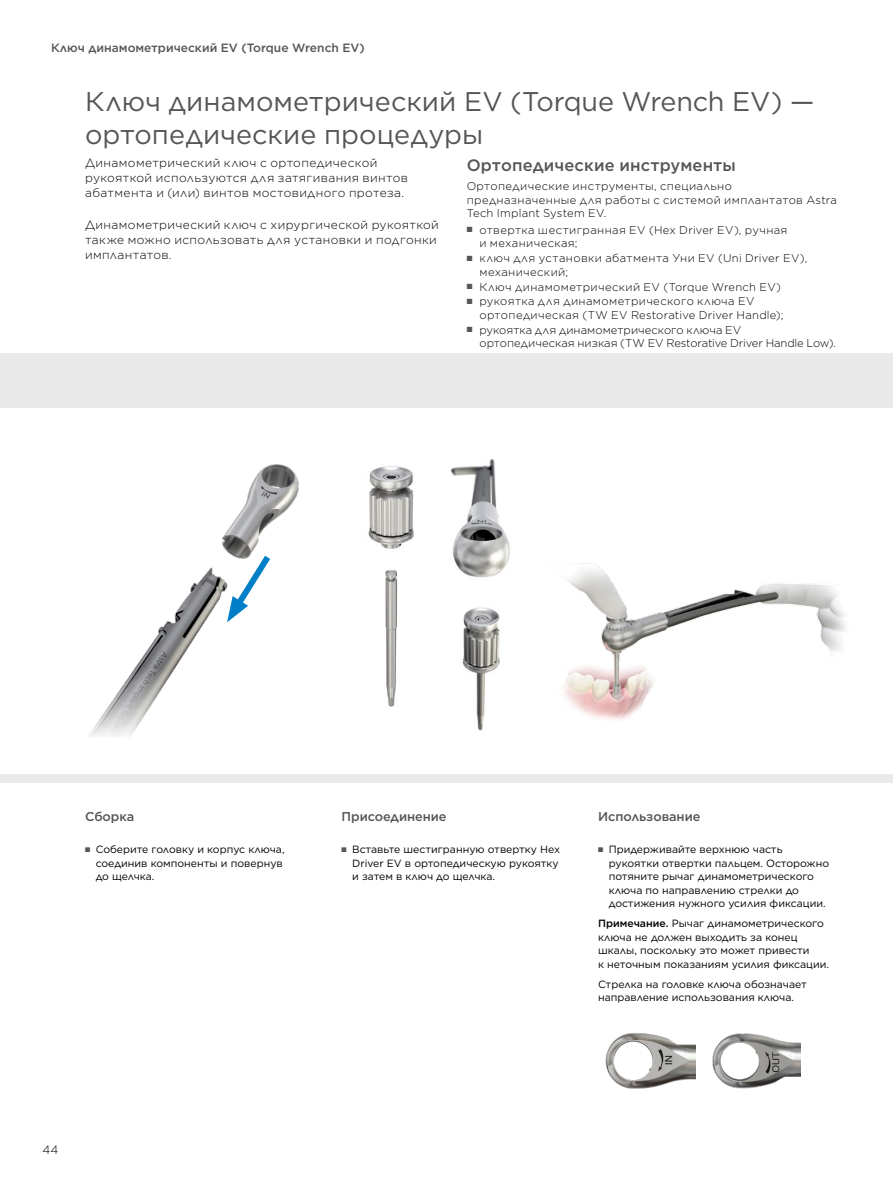
<style>
.page{position:relative;width:893px;height:1191px;background:#fff}
.page>*{position:absolute;margin:0;border:0;box-sizing:border-box;transform-origin:0 0}
.t1{font:27px/33px "Gotham";color:#565655}
.t2{font:500 16.5px "Gotham";letter-spacing:.01em;color:#565655}
.t3{font:500 12.75px "Gotham";letter-spacing:-.005em;color:#565655}
.t4{font:300 12px/15px "Gotham";letter-spacing:.03em;color:#000}
.t5{font:500 12px "Gotham";color:#565655}
.t6{font:300 11.25px/13.5px "Gotham";letter-spacing:.03em;color:#000}
.t7{font:300 11.25px/13.5px "Gotham";color:#000}
.t8{font:10.5px/13.5px "Gotham";color:#000}
.s1{color:#565655}
.s2{font-weight:500}
</style>
<div class="page">
<div style="left:0;top:353px;width:893px;height:429px;background:#e9e9e9"></div>
<div style="left:0;top:408px;width:893px;height:366px;background:#fff"></div>
<img style="left:89px;top:464px;width:210px;height:273px">
<img style="left:368px;top:466px;width:46px;height:241px">
<img style="left:450px;top:459px;width:60px;height:272px">
<img style="left:564px;top:563px;width:282px;height:157px">
<svg style="left:227px;top:549px;width:49px;height:73px"></svg>
<img style="left:712px;top:1033px;width:88px;height:56px">
<img style="left:605px;top:1033px;width:91px;height:56px">
<p class="t5" style="left:51px;top:40px;width:315px">Ключ динамометрический EV (Torque Wrench EV)</p>
<h1 class="t1" style="left:85px;top:84px;width:731px">Ключ динамометрический EV (Torque Wrench EV) — ортопедические процедуры</h1>
<h2 class="t2" style="left:467px;top:154px;width:271px">Ортопедические инструменты</h2>
<p class="t6" style="left:467px;top:179px;width:372px">Ортопедические инструменты, специально предназначенные для работы с системой имплантатов Astra<br>Tech Implant System EV.</p>
<p class="t6" style="left:479px;top:223px;width:310px;text-indent:-13px"><span class="s1">■</span> отвертка шестигранная EV (Hex Driver EV), ручная и механическая;</p>
<p class="t6" style="left:479px;top:251px;width:329px;text-indent:-13px"><span class="s1">■</span> ключ для установки абатмента Уни EV (Uni Driver EV), механический;</p>
<p class="t6" style="left:467px;top:279px;width:316px"><span class="s1">■</span> Ключ динамометрический EV (Torque Wrench EV)</p>
<p class="t6" style="left:479px;top:294px;width:306px;text-indent:-13px"><span class="s1">■</span> рукоятка для динамометрического ключа EV ортопедическая (TW EV Restorative Driver Handle);</p>
<p class="t7" style="left:479px;top:322px;width:358px;text-indent:-13px"><span class="s1">■</span> рукоятка для динамометрического ключа EV ортопедическая низкая (TW EV Restorative Driver Handle Low).</p>
<p class="t4" style="left:85px;top:155px;width:325px">Динамометрический ключ с ортопедической рукояткой используются для затягивания винтов абатмента и (или) винтов мостовидного протеза.</p>
<p class="t4" style="left:85px;top:216px;width:355px">Динамометрический ключ с хирургической рукояткой также можно использовать для установки и подгонки имплантатов.</p>
<p class="t3" style="left:85px;top:807px;width:51px">Сборка</p>
<p class="t8" style="left:96px;top:842px;width:190px;text-indent:-11px"><span class="s1">■</span> Соберите головку и корпус ключа, соединив компоненты и повернув до щелчка.</p>
<p class="t4" style="left:43px;top:1141px;width:17px">44</p>
<p class="t3" style="left:342px;top:807px;width:106px">Присоединение</p>
<p class="t8" style="left:352px;top:842px;width:209px;text-indent:-11px"><span class="s1">■</span> Вставьте шестигранную отвертку Hex<br>Driver EV в ортопедическую рукоятку и затем в ключ до щелчка.</p>
<p class="t3" style="left:598px;top:807px;width:104px">Использование</p>
<p class="t8" style="left:609px;top:842px;width:222px;text-indent:-11px"><span class="s1">■</span> Придерживайте верхнюю часть рукоятки отвертки пальцем. Осторожно потяните рычаг динамометрического ключа по направлению стрелки до достижения нужного усилия фиксации.</p>
<p class="t8" style="left:598px;top:916px;width:232px"><span class="s2">Примечание.</span> Рычаг динамометрического ключа не должен выходить за конец шкалы, поскольку это может привести<br>к неточным показаниям усилия фиксации.</p>
<p class="t8" style="left:598px;top:977px;width:210px">Стрелка на головке ключа обозначает направление использования ключа.</p>
</div>
